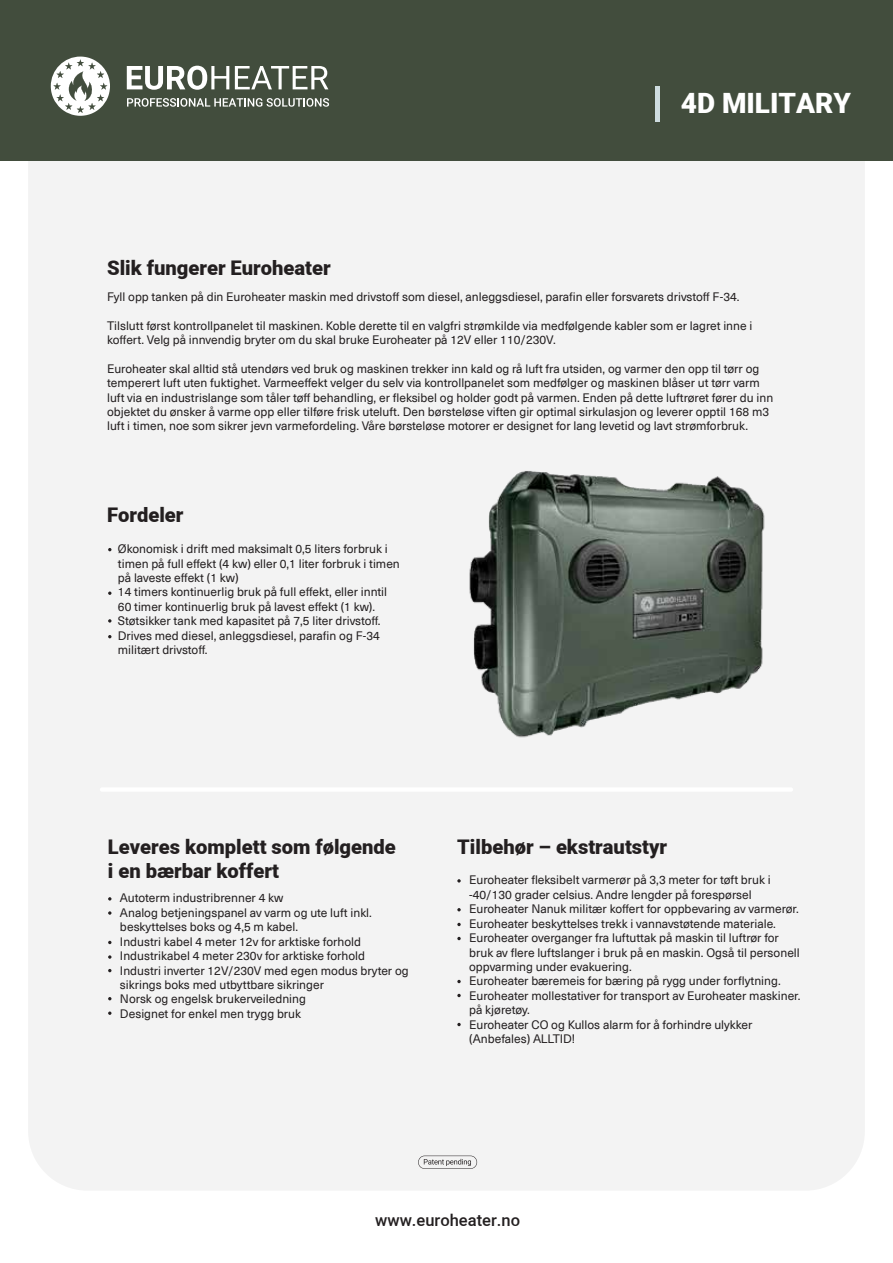
<style>
.page{position:relative;width:893px;height:1263px;background:#fff}
.page>*{position:absolute;margin:0;border:0;box-sizing:border-box;transform-origin:0 0}
.t1{font:900 27.9px "Araboto";color:#fff}
.t2{font:900 20.1px/24.2px "Araboto";color:#231f20}
.t3{font:500 16.5px "Araboto";color:#231f20}
.t4{font:12px/14.4px "Neue Haas Unica Pro";color:#231f20}
</style>
<div class="page">
<div style="left:28px;top:83px;width:837px;height:1108px;background:#f3f3f3;border-radius:59px"></div>
<div style="left:100px;top:787px;width:693px;height:5px;background:#fff;border-radius:2px"></div>
<div style="left:0;top:0;width:893px;height:161px;background:#424d3d"></div>
<svg style="left:127px;top:66px;width:102px;height:24px"></svg>
<svg style="left:235px;top:66px;width:93px;height:23px"></svg>
<svg style="left:127px;top:98px;width:202px;height:9px"></svg>
<svg style="left:51px;top:57px;width:59px;height:59px"></svg>
<hr style="left:655px;top:86px;width:4px;height:35px;background:#cedcdf">
<svg style="left:418px;top:1155px;width:59px;height:14px"></svg>
<svg style="left:108px;top:911px;width:3px;height:4px"></svg>
<svg style="left:108px;top:955px;width:3px;height:4px"></svg>
<svg style="left:457px;top:879px;width:4px;height:3px"></svg>
<svg style="left:457px;top:908px;width:4px;height:3px"></svg>
<svg style="left:457px;top:923px;width:4px;height:3px"></svg>
<svg style="left:457px;top:937px;width:4px;height:3px"></svg>
<svg style="left:457px;top:980px;width:4px;height:3px"></svg>
<svg style="left:457px;top:994px;width:4px;height:3px"></svg>
<svg style="left:457px;top:1023px;width:4px;height:3px"></svg>
<svg style="left:108px;top:619px;width:3px;height:4px"></svg>
<img style="left:469px;top:471px;width:296px;height:267px">
<h2 class="t2" style="left:107px;top:257px;width:225px">Slik fungerer Euroheater</h2>
<h1 class="t1" style="left:681px;top:84px;width:172px">4D MILITARY</h1>
<p class="t4" style="left:107px;top:290px;width:634px">Fyll opp tanken på din Euroheater maskin med drivstoff som diesel, anleggsdiesel, parafin eller forsvarets drivstoff F-34.</p>
<p class="t4" style="left:107px;top:318px;width:647px">Tilslutt først kontrollpanelet til maskinen. Koble derette til en valgfri strømkilde via medfølgende kabler som er lagret inne i koffert. Velg på innvendig bryter om du skal bruke Euroheater på 12V eller 110/230V.</p>
<p class="t4" style="left:107px;top:362px;width:668px">Euroheater skal alltid stå utendørs ved bruk og maskinen trekker inn kald og rå luft fra utsiden, og varmer den opp til tørr og temperert luft uten fuktighet. Varmeeffekt velger du selv via kontrollpanelet som medfølger og maskinen blåser ut tørr varm luft via en industrislange som tåler tøff behandling, er fleksibel og holder godt på varmen. Enden på dette luftrøret fører du inn objektet du ønsker å varme opp eller tilføre frisk uteluft. Den børsteløse viften gir optimal sirkulasjon og leverer opptil 168 m3 luft i timen, noe som sikrer jevn varmefordeling. Våre børsteløse motorer er designet for lang levetid og lavt strømforbruk.</p>
<h2 class="t2" style="left:107px;top:504px;width:78px">Fordeler</h2>
<p class="t4" style="left:118px;top:542px;width:283px">Økonomisk i drift med maksimalt 0,5 liters forbruk i timen på full effekt (4 kw) eller 0,1 liter forbruk i timen på laveste effekt (1 kw)<br>14 timers kontinuerlig bruk på full effekt, eller inntil 60 timer kontinuerlig bruk på lavest effekt (1 kw).<br>Støtsikker tank med kapasitet på 7,5 liter drivstoff.<br>Drives med diesel, anleggsdiesel, parafin og F-34 militært drivstoff.</p>
<h2 class="t2" style="left:108px;top:836px;width:289px">Leveres komplett som følgende i en bærbar koffert</h2>
<p class="t4" style="left:120px;top:891px;width:290px">Autoterm industribrenner 4 kw<br>Analog betjeningspanel av varm og ute luft inkl. beskyttelses boks og 4,5 m kabel.<br>Industri kabel 4 meter 12v for arktiske forhold Industrikabel 4 meter 230v for arktiske forhold Industri inverter 12V/230V med egen modus bryter og sikrings boks med utbyttbare sikringer<br>Norsk og engelsk brukerveiledning<br>Designet for enkel men trygg bruk</p>
<h2 class="t2" style="left:457px;top:836px;width:212px">Tilbehør – ekstrautstyr</h2>
<p class="t4" style="left:469px;top:873px;width:333px">Euroheater fleksibelt varmerør på 3,3 meter for tøft bruk i -40/130 grader celsius. Andre lengder på forespørsel Euroheater Nanuk militær koffert for oppbevaring av varmerør.<br>Euroheater beskyttelses trekk i vannavstøtende materiale.<br>Euroheater overganger fra luftuttak på maskin til luftrør for bruk av flere luftslanger i bruk på en maskin. Også til personell oppvarming under evakuering.<br>Euroheater bæremeis for bæring på rygg under forflytning.<br>Euroheater mollestativer for transport av Euroheater maskiner. på kjøretøy.<br>Euroheater CO og Kullos alarm for å forhindre ulykker (Anbefales) ALLTID!</p>
<h3 class="t3" style="left:375px;top:1209px;width:146px">www.euroheater.no</h3>
</div>
